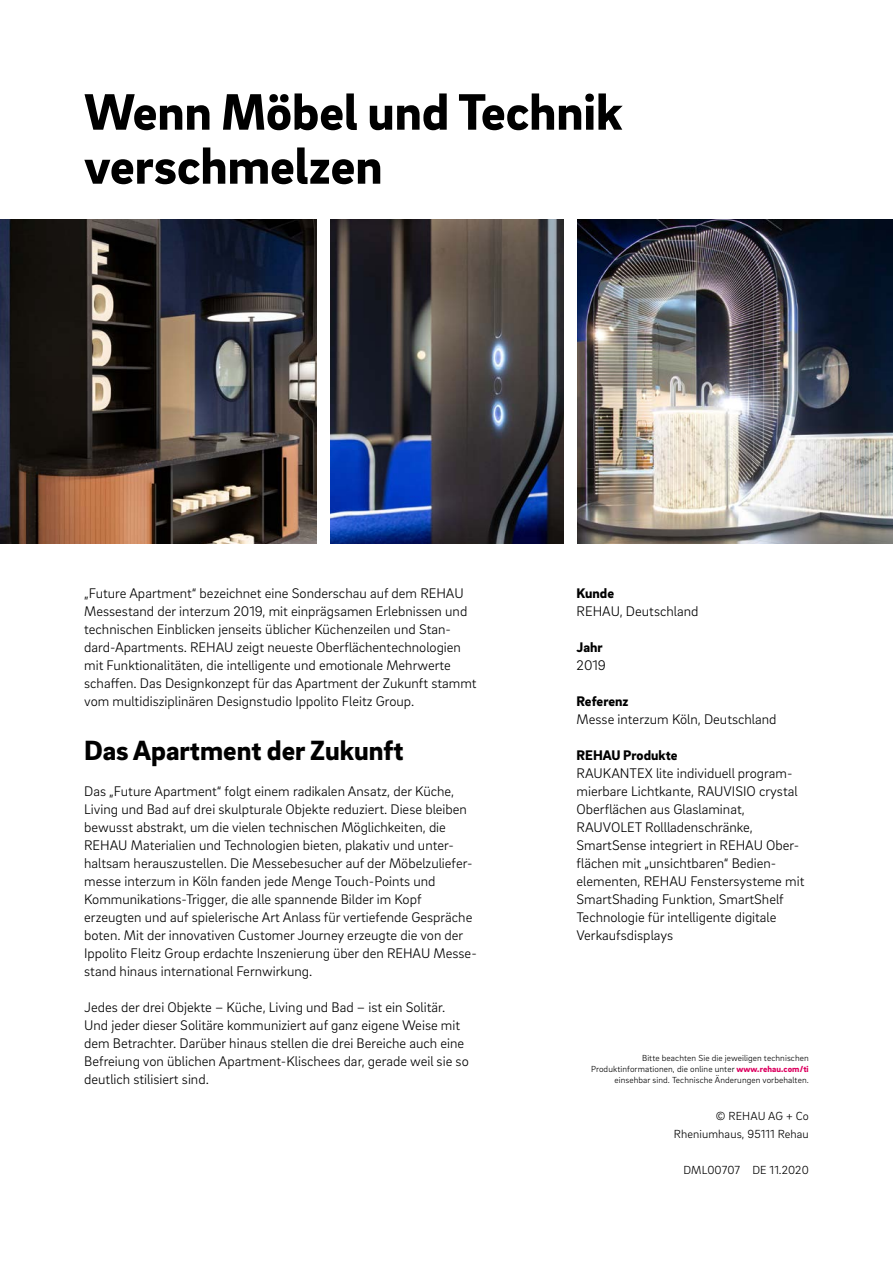
<style>
.page{position:relative;width:893px;height:1263px;background:#fff}
.page>*{position:absolute;margin:0;border:0;box-sizing:border-box;transform-origin:0 0}
._01__Headline_-_35pt{font:900 52.5px/54px "Brix Sans";color:#000}
._03__Headline_-_19pt{font:900 28.5px "Brix Sans";color:#000}
._16__Body_text_-_9_5{font:300 14.25px/18px "Brix Sans";color:#000}
._14__Body_subline{font:900 14.25px "Brix Sans";color:#000}
._33__Contact_info{font:300 12px "Brix Sans";letter-spacing:.01em;color:#000}
._34__Legal_notes_-_6{font:300 9px/11.2px "Brix Sans";letter-spacing:.01em;color:#000;text-align:right}
.s1{font-weight:900;color:#dd005f}
</style>
<div class="page">
<img style="left:577px;top:220px;width:316px;height:324px">
<img style="left:331px;top:220px;width:232px;height:324px">
<img style="left:0;top:220px;width:317px;height:324px">
<p class="_01__Headline_-_35pt" style="left:84px;top:82px;width:540px">Wenn Möbel und Technik verschmelzen</p>
<p class="_16__Body_text_-_9_5" style="left:84px;top:583px;width:394px">„Future Apartment“ bezeichnet eine Sonderschau auf dem REHAU Messestand der interzum 2019, mit einprägsamen Erlebnissen und technischen Einblicken jenseits üblicher Küchenzeilen und Stan&shy;dard-Apartments. REHAU zeigt neueste Oberflächentechnologien mit Funktionalitäten, die intelligente und emotionale Mehrwerte schaffen. Das Designkonzept für das Apartment der Zukunft stammt vom multidisziplinären Designstudio Ippolito Fleitz Group.</p>
<p class="_03__Headline_-_19pt" style="left:84px;top:731px;width:321px">Das Apartment der Zukunft</p>
<p class="_16__Body_text_-_9_5" style="left:84px;top:781px;width:394px">Das „Future Apartment“ folgt einem radikalen Ansatz, der Küche, Living und Bad auf drei skulpturale Objekte reduziert. Diese bleiben bewusst abstrakt, um die vielen technischen Möglichkeiten, die REHAU Materialien und Technologien bieten, plakativ und unter&shy;haltsam herauszustellen. Die Messebesucher auf der Möbelzuliefer&shy;messe interzum in Köln fanden jede Menge Touch-Points und Kommunikations-Trigger, die alle spannende Bilder im Kopf erzeugten und auf spielerische Art Anlass für vertiefende Gespräche boten. Mit der innovativen Customer Journey erzeugte die von der Ippolito Fleitz Group erdachte Inszenierung über den REHAU Messe&shy;stand hinaus international Fernwirkung.</p>
<p class="_16__Body_text_-_9_5" style="left:84px;top:997px;width:386px">Jedes der drei Objekte – Küche, Living und Bad – ist ein Solitär.<br>Und jeder dieser Solitäre kommuniziert auf ganz eigene Weise mit dem Betrachter. Darüber hinaus stellen die drei Bereiche auch eine Befreiung von üblichen Apartment-Klischees dar, gerade weil sie so deutlich stilisiert sind.</p>
<p class="_14__Body_subline" style="left:577px;top:583px;width:39px">Kunde</p>
<p class="_16__Body_text_-_9_5" style="left:577px;top:601px;width:123px">REHAU, Deutschland</p>
<p class="_14__Body_subline" style="left:577px;top:637px;width:28px">Jahr</p>
<p class="_16__Body_text_-_9_5" style="left:577px;top:655px;width:31px">2019</p>
<p class="_14__Body_subline" style="left:577px;top:691px;width:53px">Referenz</p>
<p class="_16__Body_text_-_9_5" style="left:577px;top:709px;width:201px">Messe interzum Köln, Deutschland</p>
<p class="_14__Body_subline" style="left:577px;top:745px;width:102px">REHAU Produkte</p>
<p class="_16__Body_text_-_9_5" style="left:577px;top:763px;width:229px">RAUKANTEX lite individuell program&shy;mierbare Lichtkante, RAUVISIO crystal Oberflächen aus Glaslaminat, RAUVOLET Rollladenschränke, SmartSense integriert in REHAU Ober&shy;flächen mit „unsichtbaren“ Bedien&shy;elementen, REHAU Fenstersysteme mit SmartShading Funktion, SmartShelf Technologie für intelligente digitale Verkaufsdisplays</p>
<p class="_34__Legal_notes_-_6" style="left:591px;top:1052px;width:219px">Bitte beachten Sie die jeweiligen technischen<br>Produktinformationen, die online unter <span class="s1">www.rehau.com/ti </span>einsehbar sind. Technische Änderungen vorbehalten.</p>
<p class="_33__Contact_info" style="left:716px;top:1108px;width:94px">© REHAU AG + Co</p>
<p class="_33__Contact_info" style="left:674px;top:1126px;width:136px">Rheniumhaus, 95111 Rehau</p>
<p class="_33__Contact_info" style="left:683px;top:1162px;width:127px">DML00707 DE 11.2020</p>
</div>
